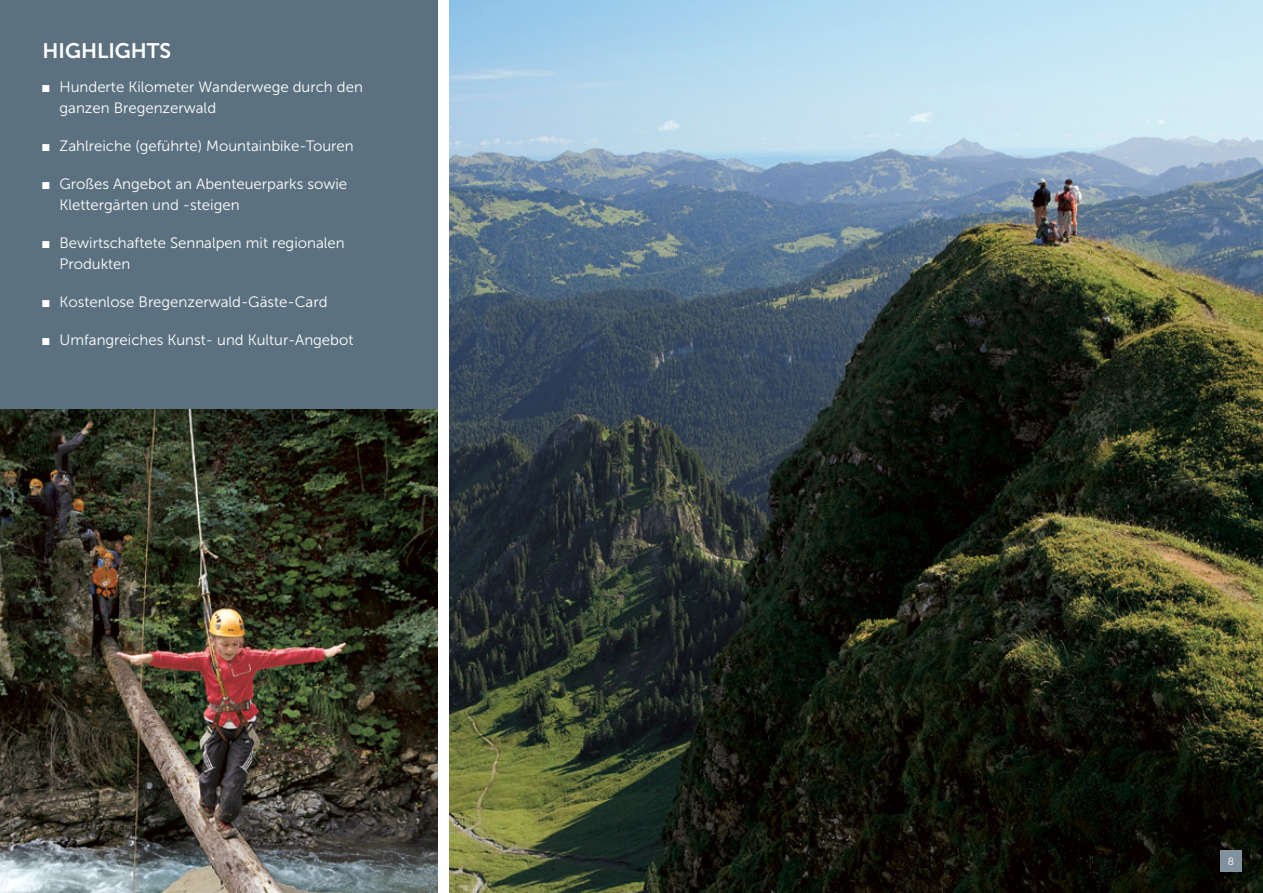
<style>
.page{position:relative;width:1263px;height:893px;background:#fff}
.page>*{position:absolute;margin:0;border:0;box-sizing:border-box;transform-origin:0 0}
.t1{font:21px "Museo Sans 700";color:#fff}
.t2{font:15px/21px "Museo Sans 300";color:#fff}
.t3{font:10.5px "Museo Sans 300";color:#fff}
.s1{font-family:"Arial Narrow"}
</style>
<div class="page">
<img style="left:0;top:408px;width:437px;height:485px">
<img style="left:449px;top:0;width:814px;height:893px">
<div style="left:0;top:0;width:437px;height:408px;background:#5b7180"></div>
<div style="left:1220px;top:850px;width:22px;height:22px;background:#81919d"></div>
<h1 class="t1" style="left:43px;top:39px;width:130px">HIGHLIGHTS</h1>
<p class="t2" style="left:60px;top:76px;width:305px;text-indent:-17px"><span class="s1">■</span> Hunderte Kilometer Wanderwege durch den ganzen Bregenzerwald</p>
<p class="t2" style="left:43px;top:135px;width:313px"><span class="s1">■</span> Zahlreiche (geführte) Mountainbike-Touren</p>
<p class="t2" style="left:60px;top:173px;width:289px;text-indent:-17px"><span class="s1">■</span> Großes Angebot an Abenteuerparks sowie<br>Klettergärten und -steigen</p>
<p class="t2" style="left:60px;top:233px;width:287px;text-indent:-17px"><span class="s1">■</span> Bewirtschaftete Sennalpen mit regionalen<br>Produkten</p>
<p class="t2" style="left:43px;top:292px;width:286px"><span class="s1">■</span> Kostenlose Bregenzerwald-Gäste-Card</p>
<p class="t2" style="left:43px;top:330px;width:312px"><span class="s1">■</span> Umfangreiches Kunst- und Kultur-Angebot</p>
<p class="t3" style="left:1228px;top:856px;width:8px">8</p>
</div>
